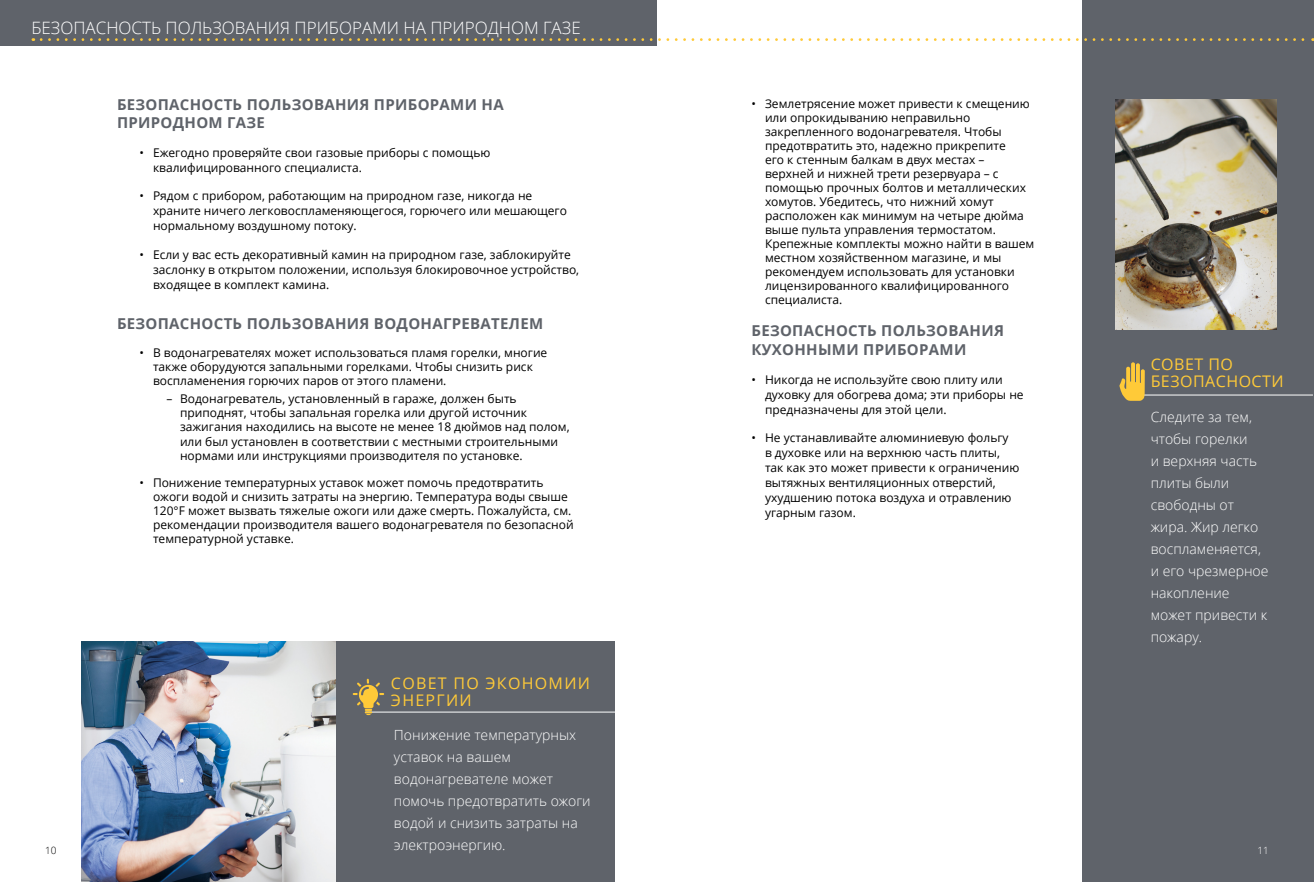
<style>
.page{position:relative;width:1314px;height:882px;background:#fff}
.page>*{position:absolute;margin:0;border:0;box-sizing:border-box;transform-origin:0 0}
.t1{font:300 17px "Open Sans";color:#fff}
.t2{font:16px/17px "Open Sans";letter-spacing:.08em;color:#ffca38}
.t3{font:16px/17px "Open Sans";letter-spacing:.03em;color:#ffca38}
.t4{font:700 15px/18px "Open Sans";letter-spacing:.02em;color:#5f636a}
.t5{font:300 14px/22px "Open Sans";color:#fff}
.t6{font:12px/14px "Open Sans";color:#000}
.t7{font:300 10px "Open Sans";color:#fff}
.t8{font:300 10px "Open Sans";color:#000}
</style>
<div class="page">
<div style="left:1083px;top:0;width:231px;height:882px;background:#5f636a"></div>
<div style="left:0;top:0;width:657px;height:45px;background:#5f636a"></div>
<svg style="left:41px;top:38px;width:1273px;height:3px"></svg>
<img style="left:81px;top:642px;width:256px;height:240px">
<div style="left:337px;top:641px;width:278px;height:241px;background:#5f636a"></div>
<img style="left:1116px;top:99px;width:160px;height:230px">
<hr style="left:1133px;top:395px;width:180px;height:1px;background:#fff">
<svg style="left:1119px;top:362px;width:26px;height:39px"></svg>
<hr style="left:365px;top:712px;width:259px;height:1px;background:#fff">
<svg style="left:353px;top:679px;width:31px;height:36px"></svg>
<h1 class="t1" style="left:32px;top:16px;width:551px">БЕЗОПАСНОСТЬ ПОЛЬЗОВАНИЯ ПРИБОРАМИ НА ПРИРОДНОМ ГАЗЕ</h1>
<p class="t8" style="left:45px;top:843px;width:13px">10</p>
<p class="t4" style="left:117px;top:96px;width:388px">БЕЗОПАСНОСТЬ ПОЛЬЗОВАНИЯ ПРИБОРАМИ НА<br>ПРИРОДНОМ ГАЗЕ</p>
<p class="t6" style="left:153px;top:145px;width:339px;line-height:15px;text-indent:-14px">• Ежегодно проверяйте свои газовые приборы с помощью квалифицированного специалиста.</p>
<p class="t6" style="left:153px;top:188px;width:415px;line-height:15px;text-indent:-14px">• Рядом с прибором, работающим на природном газе, никогда не храните ничего легковоспламеняющегося, горючего или мешающего нормальному воздушному потоку.</p>
<p class="t6" style="left:153px;top:247px;width:428px;line-height:15px;text-indent:-14px">• Если у вас есть декоративный камин на природном газе, заблокируйте заслонку в открытом положении, используя блокировочное устройство, входящее в комплект камина.</p>
<p class="t4" style="left:117px;top:315px;width:428px">БЕЗОПАСНОСТЬ ПОЛЬЗОВАНИЯ ВОДОНАГРЕВАТЕЛЕМ</p>
<p class="t6" style="left:153px;top:345px;width:396px;text-indent:-14px">• В водонагревателях может использоваться пламя горелки, многие также оборудуются запальными горелками. Чтобы снизить риск воспламенения горючих паров от этого пламени.</p>
<p class="t6" style="left:180px;top:392px;width:391px;text-indent:-14px">– Водонагреватель, установленный в гараже, должен быть приподнят, чтобы запальная горелка или другой источник зажигания находились на высоте не менее 18 дюймов над полом, или был установлен в соответствии с местными строительными нормами или инструкциями производителя по установке.</p>
<p class="t6" style="left:153px;top:475px;width:422px;text-indent:-14px">• Понижение температурных уставок может помочь предотвратить ожоги водой и снизить затраты на энергию. Температура воды свыше 120°F может вызвать тяжелые ожоги или даже смерть. Пожалуйста, см. рекомендации производителя вашего водонагревателя по безопасной температурной уставке.</p>
<h2 class="t2" style="left:391px;top:674px;width:201px">СОВЕТ ПО ЭКОНОМИИ<br>ЭНЕРГИИ</h2>
<p class="t5" style="left:394px;top:723px;width:198px">Понижение температурных уставок на вашем водонагревателе может помочь предотвратить ожоги водой и снизить затраты на электроэнергию.</p>
<p class="t6" style="left:765px;top:97px;width:271px;text-indent:-14px">• Землетрясение может привести к смещению или опрокидыванию неправильно закрепленного водонагревателя. Чтобы предотвратить это, надежно прикрепите<br>его к стенным балкам в двух местах – верхней и нижней трети резервуара – с помощью прочных болтов и металлических хомутов. Убедитесь, что нижний хомут расположен как минимум на четыре дюйма выше пульта управления термостатом.<br>Крепежные комплекты можно найти в вашем местном хозяйственном магазине, и мы рекомендуем использовать для установки лицензированного квалифицированного специалиста.</p>
<p class="t4" style="left:752px;top:320px;width:254px;line-height:19.5px">БЕЗОПАСНОСТЬ ПОЛЬЗОВАНИЯ<br>КУХОННЫМИ ПРИБОРАМИ</p>
<p class="t6" style="left:765px;top:372px;width:260px;line-height:15px;text-indent:-14px">• Никогда не используйте свою плиту или духовку для обогрева дома; эти приборы не предназначены для этой цели.</p>
<p class="t6" style="left:765px;top:430px;width:256px;line-height:15px;text-indent:-14px">• Не устанавливайте алюминиевую фольгу<br>в духовке или на верхнюю часть плиты, так как это может привести к ограничению вытяжных вентиляционных отверстий, ухудшению потока воздуха и отравлению угарным газом.</p>
<h2 class="t3" style="left:1151px;top:356px;width:135px">СОВЕТ ПО<br>БЕЗОПАСНОСТИ</h2>
<p class="t5" style="left:1151px;top:406px;width:119px">Следите за тем, чтобы горелки<br>и верхняя часть плиты были свободны от жира. Жир легко воспламеняется, и его чрезмерное накопление может привести к пожару.</p>
<p class="t7" style="left:1258px;top:843px;width:13px">11</p>
</div>
